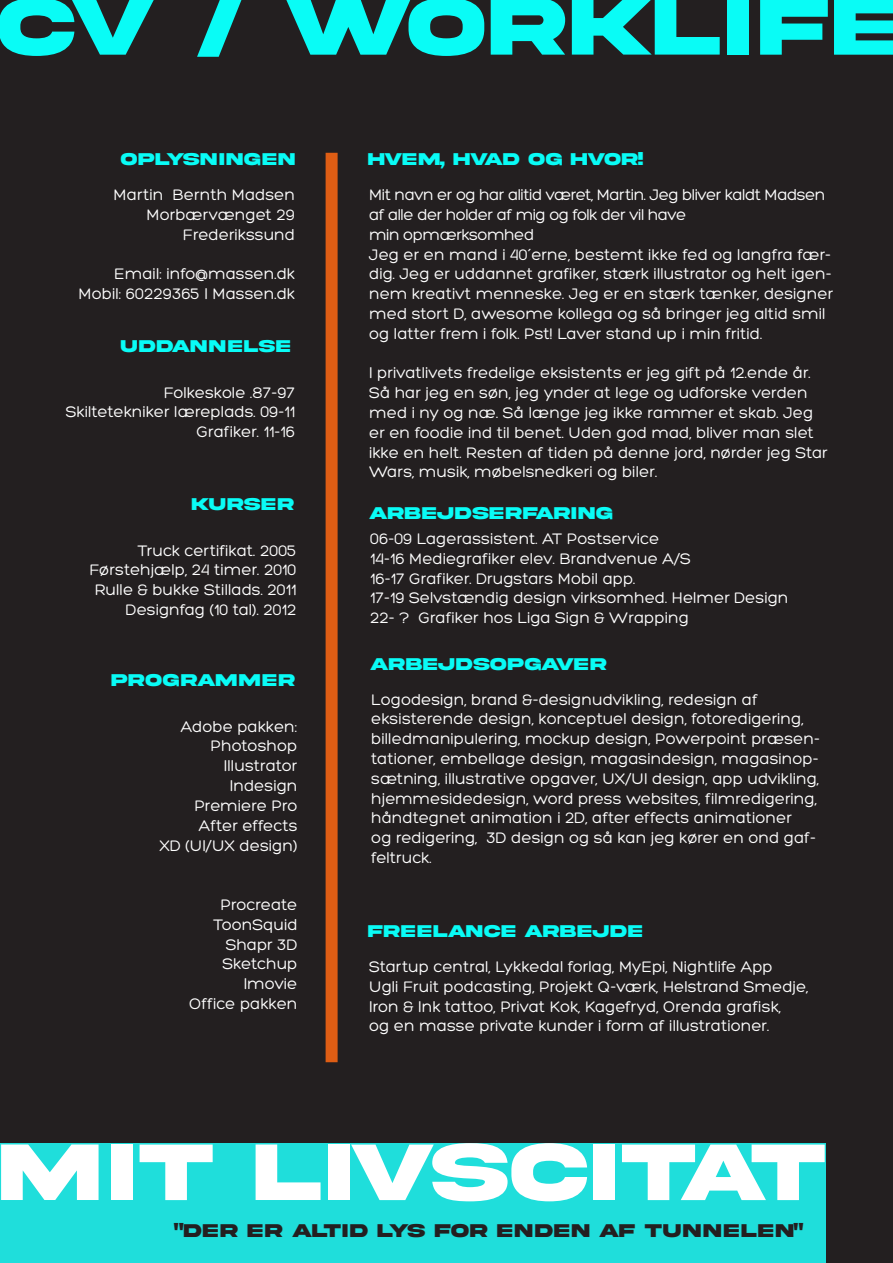
<style>
.page{position:relative;width:893px;height:1263px;background:#231f20}
.page>*{position:absolute;margin:0;border:0;box-sizing:border-box;transform-origin:0 0}
.t1{font:700 84.6px "Akira Expanded Super";letter-spacing:.04em;color:#fff}
.t2{font:700 84.6px "Akira Expanded Super";letter-spacing:.055em;color:#09fcf6}
.t3{font:700 19.5px "Akira Expanded Super";letter-spacing:.065em;color:#231f20}
.t4{font:700 18px "Akira Expanded Super";letter-spacing:.05em;color:#09fcf6}
.t5{font:700 18px "Akira Expanded Super";color:#09fcf6}
.t6{font:16.5px/19.8px "Hero";color:#fff}
</style>
<div class="page">
<div style="left:326px;top:153px;width:12px;height:909px;background:#de5d14"></div>
<div style="left:0;top:1143px;width:825px;height:120px;background:#1fdedb"></div>
<p class="t2" style="left:-2px;top:-13px;width:903px">CV / WORKLIFE</p>
<p class="t4" style="left:121px;top:150px;width:176px">OPLYSNINGEN</p>
<p class="t6" style="left:114px;top:185px;width:183px">Martin Bernth Madsen</p>
<p class="t6" style="left:147px;top:205px;width:150px">Morbærvænget 29</p>
<p class="t6" style="left:183px;top:225px;width:114px">Frederikssund</p>
<p class="t6" style="left:114px;top:264px;width:182px">Email: info@massen.dk</p>
<p class="t6" style="left:79px;top:284px;width:218px">Mobil: 60229365 I Massen.dk</p>
<p class="t4" style="left:121px;top:337px;width:171px">UDDANNELSE</p>
<p class="t6" style="left:164px;top:382px;width:133px">Folkeskole .87-97</p>
<p class="t6" style="left:66px;top:402px;width:231px">Skiltetekniker læreplads. 09-11</p>
<p class="t6" style="left:197px;top:422px;width:100px">Grafiker. 11-16</p>
<p class="t4" style="left:192px;top:495px;width:104px">KURSER</p>
<p class="t6" style="left:138px;top:540px;width:160px">Truck certifikat. 2005</p>
<p class="t6" style="left:89px;top:560px;width:208px">Førstehjælp, 24 timer. 2010</p>
<p class="t6" style="left:95px;top:580px;width:203px">Rulle &amp; bukke Stillads. 2011</p>
<p class="t6" style="left:126px;top:600px;width:172px">Designfag (10 tal). 2012</p>
<p class="t4" style="left:112px;top:671px;width:185px">PROGRAMMER</p>
<p class="t6" style="left:181px;top:716px;width:118px">Adobe pakken:</p>
<p class="t6" style="left:211px;top:736px;width:88px">Photoshop</p>
<p class="t6" style="left:224px;top:756px;width:75px">Illustrator</p>
<p class="t6" style="left:230px;top:776px;width:69px">Indesign</p>
<p class="t6" style="left:194px;top:796px;width:105px">Premiere Pro</p>
<p class="t6" style="left:199px;top:815px;width:100px">After effects</p>
<p class="t6" style="left:160px;top:835px;width:139px">XD (UI/UX design)</p>
<p class="t6" style="left:221px;top:895px;width:78px">Procreate</p>
<p class="t6" style="left:214px;top:914px;width:85px">ToonSquid</p>
<p class="t6" style="left:226px;top:934px;width:73px">Shapr 3D</p>
<p class="t6" style="left:222px;top:954px;width:77px">Sketchup</p>
<p class="t6" style="left:244px;top:974px;width:55px">Imovie</p>
<p class="t6" style="left:189px;top:994px;width:110px">Office pakken</p>
<p class="t5" style="left:368px;top:151px;width:276px">HVEM, HVAD OG HVOR!</p>
<p class="t6" style="left:369px;top:185px;width:466px">Mit navn er og har alitid været, Martin. Jeg bliver kaldt Madsen af alle der holder af mig og folk der vil have<br>min opmærksomhed<br>Jeg er en mand i 40´erne, bestemt ikke fed og langfra fær&shy;dig. Jeg er uddannet grafiker, stærk illustrator og helt igen&shy;nem kreativt menneske. Jeg er en stærk tænker, designer med stort D, awesome kollega og så bringer jeg altid smil og latter frem i folk. Pst! Laver stand up i min fritid.</p>
<p class="t6" style="left:369px;top:363px;width:443px">I privatlivets fredelige eksistents er jeg gift på 12.ende år.</p>
<p class="t6" style="left:369px;top:383px;width:460px">Så har jeg en søn, jeg ynder at lege og udforske verden med i ny og næ. Så længe jeg ikke rammer et skab. Jeg er en foodie ind til benet. Uden god mad, bliver man slet ikke en helt. Resten af tiden på denne jord, nørder jeg Star Wars, musik, møbelsnedkeri og biler.</p>
<p class="t4" style="left:369px;top:504px;width:245px">ARBEJDSERFARING</p>
<p class="t6" style="left:370px;top:529px;width:291px">06-09 Lagerassistent. AT Postservice</p>
<p class="t6" style="left:370px;top:549px;width:322px">14-16 Mediegrafiker elev. Brandvenue A/S</p>
<p class="t6" style="left:370px;top:568px;width:267px">16-17 Grafiker. Drugstars Mobil app.</p>
<p class="t6" style="left:370px;top:588px;width:420px">17-19 Selvstændig design virksomhed. Helmer Design</p>
<p class="t6" style="left:370px;top:608px;width:320px">22- ? Grafiker hos Liga Sign &amp; Wrapping</p>
<p class="t4" style="left:370px;top:655px;width:238px">ARBEJDSOPGAVER</p>
<p class="t6" style="left:371px;top:689px;width:450px">Logodesign, brand &amp;-designudvikling, redesign af eksisterende design, konceptuel design, fotoredigering, billedmanipulering, mockup design, Powerpoint præsen&shy;tationer, embellage design, magasindesign, magasinop&shy;sætning, illustrative opgaver, UX/UI design, app udvikling, hjemmesidedesign, word press websites, filmredigering, håndtegnet animation i 2D, after effects animationer<br>og redigering, 3D design og så kan jeg kører en ond gaf&shy;feltruck.</p>
<p class="t4" style="left:368px;top:923px;width:276px">FREELANCE ARBEJDE</p>
<p class="t6" style="left:369px;top:957px;width:405px">Startup central, Lykkedal forlag, MyEpi, Nightlife App</p>
<p class="t6" style="left:369px;top:977px;width:441px">Ugli Fruit podcasting, Projekt Q-værk, Helstrand Smedje,</p>
<p class="t6" style="left:369px;top:996px;width:413px">Iron &amp; Ink tattoo, Privat Kok, Kagefryd, Orenda grafisk, og en masse private kunder i form af illustrationer.</p>
<p class="t1" style="left:0;top:1132px;width:827px">MIT LIVSCITAT</p>
<p class="t3" style="left:174px;top:1221px;width:631px">"DER ER ALTID LYS FOR ENDEN AF TUNNELEN"</p>
</div>
